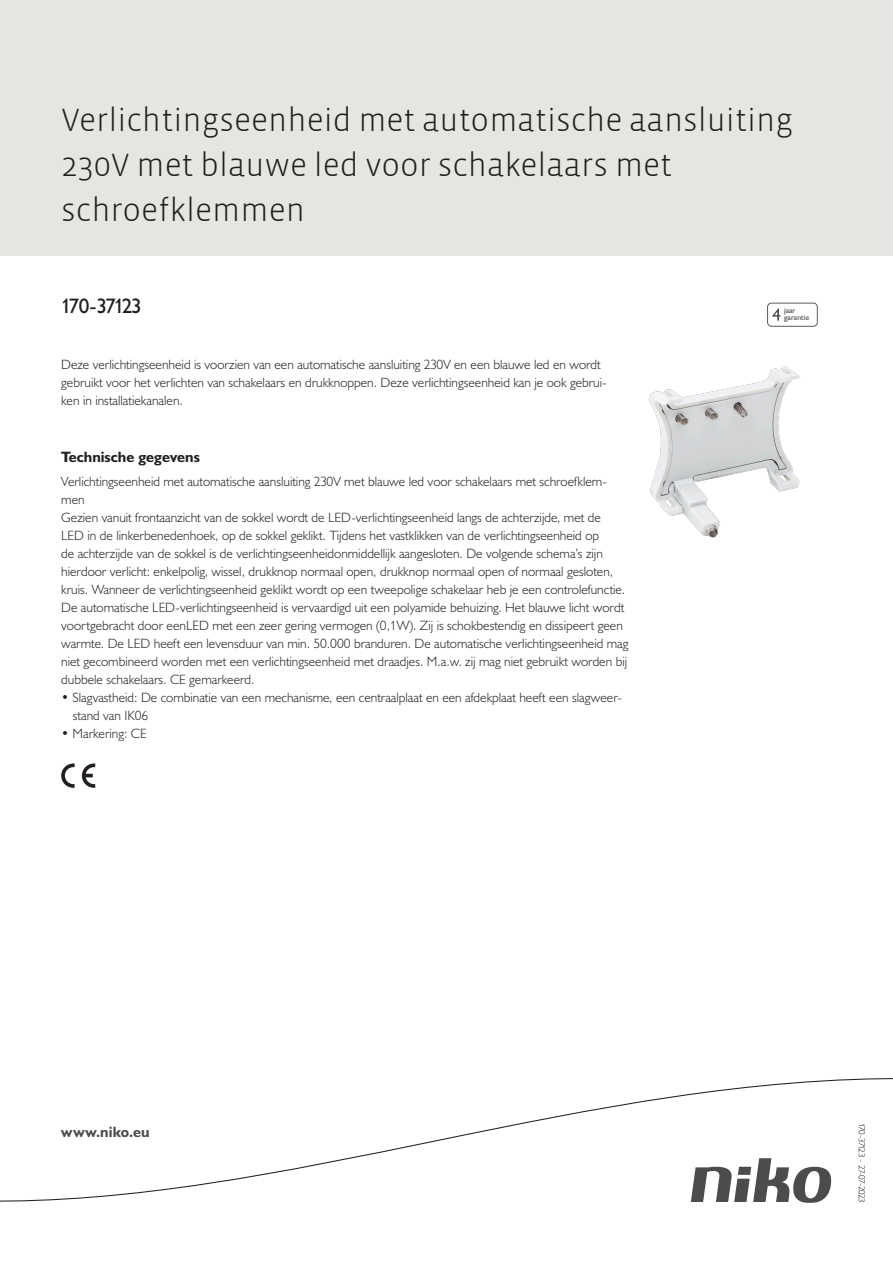
<style>
.page{position:relative;width:893px;height:1263px;background:#fff}
.page>*{position:absolute;margin:0;border:0;box-sizing:border-box;transform-origin:0 0}
.Title_datasheets{font:300 33px/45px "Vista Sans";color:#231f20}
.Article_number{font:21px "Humanist 521 BT";letter-spacing:-.085em;color:#231f20}
.Titles_parts{font:700 15px "Humanist 521 BT";color:#231f20}
.titel_afbeelding{font:700 15px "Humanist 521 BT";letter-spacing:.005em;color:#4b4c4d}
.Platte_tekst_CAB{font:300 13.5px/18px "Humanist 521 BT";color:#231f20}
.USP_Bullets{font:300 13.5px/18px "Humanist 521 BT";color:#231f20}
.Revision{font:300 9px "Humanist 521 BT";letter-spacing:-.05em;color:#231f20}
.t1{font:7.8px/7.8px "Humanist 521 BT";color:#4b4c4d}
</style>
<div class="page">
<div style="left:0;top:0;width:893px;height:255px;background:#e6e6e0"></div>
<svg style="left:82px;top:763px;width:13px;height:25px"></svg>
<svg style="left:61px;top:763px;width:14px;height:25px"></svg>
<svg style="left:767px;top:303px;width:51px;height:24px"></svg>
<svg style="left:0;top:1078px;width:893px;height:125px"></svg>
<img style="left:648px;top:366px;width:153px;height:172px">
<p class="Title_datasheets" style="left:61px;top:98px;width:734px">Verlichtingseenheid met automatische aansluiting<br>230V met blauwe led voor schakelaars met schroefklemmen</p>
<p class="Article_number" style="left:61px;top:293px;width:82px">170-37123</p>
<p class="Platte_tekst_CAB" style="left:61px;top:355px;width:547px">Deze verlichtingseenheid is voorzien van een automatische aansluiting 230V en een blauwe led en wordt gebruikt voor het verlichten van schakelaars en drukknoppen. Deze verlichtingseenheid kan je ook gebrui&shy;ken in installatiekanalen.</p>
<p class="Titles_parts" style="left:61px;top:447px;width:140px">Technische gegevens</p>
<p class="Platte_tekst_CAB" style="left:61px;top:472px;width:547px">Verlichtingseenheid met automatische aansluiting 230V met blauwe led voor schakelaars met schroefklem&shy;men</p>
<p class="Platte_tekst_CAB" style="left:61px;top:508px;width:569px">Gezien vanuit frontaanzicht van de sokkel wordt de LED-verlichtingseenheid langs de achterzijde, met de<br>LED in de linkerbenedenhoek, op de sokkel geklikt. Tijdens het vastklikken van de verlichtingseenheid op<br>de achterzijde van de sokkel is de verlichtingseenheidonmiddellijk aangesloten. De volgende schema’s zijn hierdoor verlicht: enkelpolig, wissel, drukknop normaal open, drukknop normaal open of normaal gesloten, kruis. Wanneer de verlichtingseenheid geklikt wordt op een tweepolige schakelaar heb je een controlefunctie.<br>De automatische LED-verlichtingseenheid is vervaardigd uit een polyamide behuizing. Het blauwe licht wordt voortgebracht door eenLED met een zeer gering vermogen (0,1W). Zij is schokbestendig en dissipeert geen warmte. De LED heeft een levensduur van min. 50.000 branduren. De automatische verlichtingseenheid mag niet gecombineerd worden met een verlichtingseenheid met draadjes. M.a.w. zij mag niet gebruikt worden bij dubbele schakelaars. CE gemarkeerd.</p>
<p class="USP_Bullets" style="left:73px;top:688px;width:550px;text-indent:-12px">• Slagvastheid: De combinatie van een mechanisme, een centraalplaat en een afdekplaat heeft een slagweer&shy;stand van IK06</p>
<p class="USP_Bullets" style="left:61px;top:724px;width:87px">• Markering: CE</p>
<p class="t1" style="left:784px;top:306px;width:27px">jaar garantie</p>
<p class="titel_afbeelding" style="left:61px;top:1122px;width:90px">www.niko.eu</p>
<p class="Revision" style="left:868px;top:1123px;width:81px;rotate:90deg">170-37123 - 27-07-2023</p>
</div>
